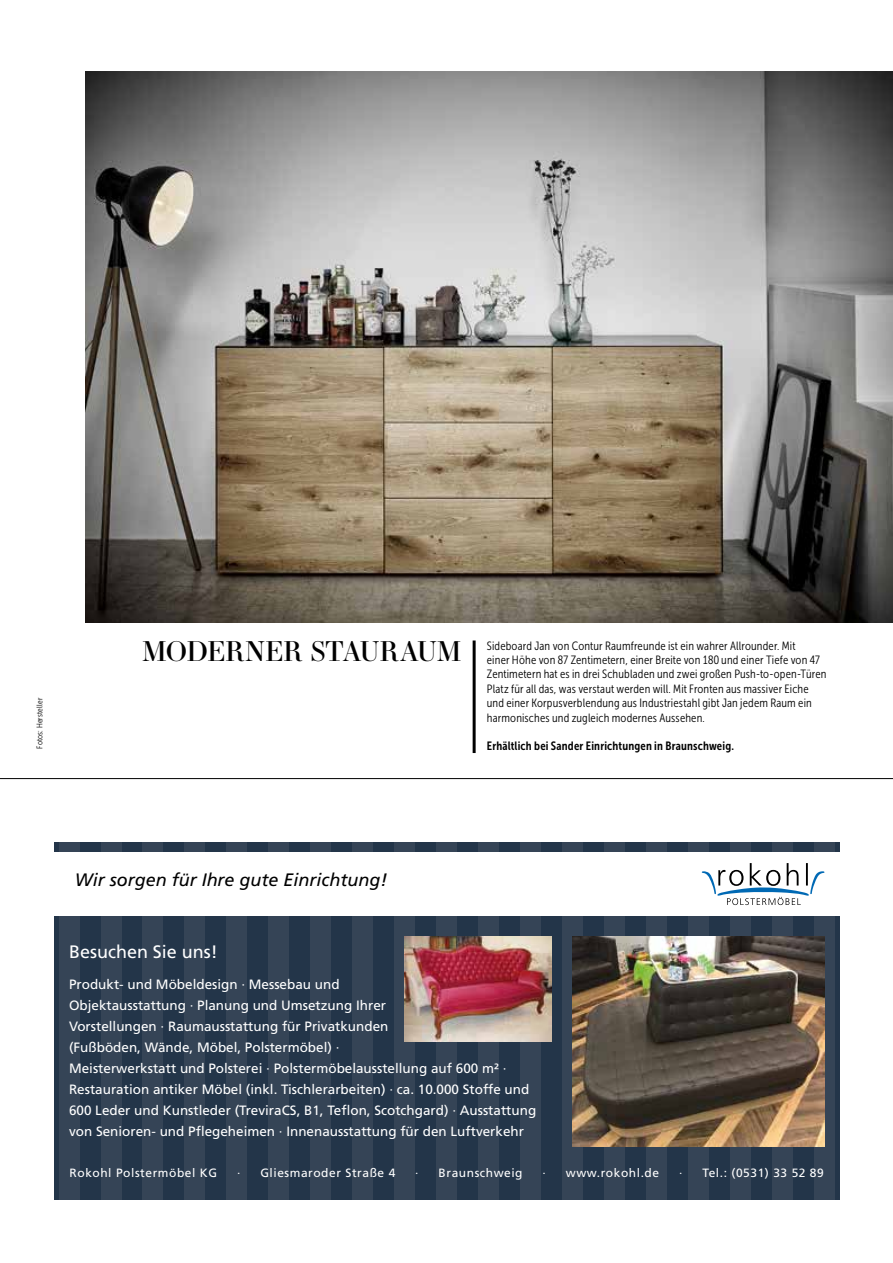
<style>
.page{position:relative;width:893px;height:1263px;background:#fff}
.page>*{position:absolute;margin:0;border:0;box-sizing:border-box;transform-origin:0 0}
.t1{font:27px "Essonnes Display";color:#000}
.t2{font:italic 18px "Frutiger LT Std";color:#000}
.t3{font:18px "Frutiger LT Std";color:#fff}
.t4{font:13.5px/21px "Frutiger LT Std";color:#fff}
.t5{font:12px/14.4px "Museo Sans Cond 300";letter-spacing:.015em;color:#000}
.t6{font:12px "Frutiger LT Std";letter-spacing:.045em;color:#fff}
.t7{font:12px "Museo Sans Cond 700";letter-spacing:.015em;color:#000}
.t8{font:8.25px "Museo Sans Cond 300";letter-spacing:.02em;color:#000}
</style>
<div class="page">
<img style="left:85px;top:72px;width:808px;height:550px">
<hr style="left:473px;top:640px;width:3px;height:113px;background:#000">
<hr style="left:0;top:778px;width:893px;height:1px;background:#000">
<div style="left:54px;top:842px;width:786px;height:357px;background:#233549"></div>
<div style="left:101px;top:842px;width:21px;height:357px;background:#354456"></div>
<div style="left:142px;top:842px;width:21px;height:357px;background:#354456"></div>
<div style="left:184px;top:842px;width:21px;height:357px;background:#354456"></div>
<div style="left:226px;top:842px;width:21px;height:357px;background:#354456"></div>
<div style="left:268px;top:842px;width:21px;height:357px;background:#354456"></div>
<div style="left:310px;top:842px;width:21px;height:357px;background:#354456"></div>
<div style="left:352px;top:842px;width:21px;height:357px;background:#354456"></div>
<div style="left:394px;top:842px;width:21px;height:357px;background:#354456"></div>
<div style="left:436px;top:842px;width:21px;height:357px;background:#354456"></div>
<div style="left:478px;top:842px;width:21px;height:357px;background:#354456"></div>
<div style="left:520px;top:842px;width:21px;height:357px;background:#354456"></div>
<div style="left:562px;top:842px;width:21px;height:357px;background:#354456"></div>
<div style="left:604px;top:842px;width:21px;height:357px;background:#354456"></div>
<div style="left:646px;top:842px;width:21px;height:357px;background:#354456"></div>
<div style="left:688px;top:842px;width:21px;height:357px;background:#354456"></div>
<div style="left:730px;top:842px;width:21px;height:357px;background:#354456"></div>
<div style="left:772px;top:842px;width:21px;height:357px;background:#354456"></div>
<div style="left:814px;top:842px;width:21px;height:357px;background:#354456"></div>
<div style="left:59px;top:842px;width:21px;height:357px;background:#354456"></div>
<img style="left:573px;top:936px;width:251px;height:210px">
<img style="left:405px;top:936px;width:147px;height:105px">
<div style="left:54px;top:852px;width:786px;height:63px;background:#fff"></div>
<svg style="left:702px;top:863px;width:122px;height:42px"></svg>
<p class="t8" style="left:35px;top:749px;width:52px;rotate:-90deg">Fotos: Hersteller</p>
<h1 class="t1" style="left:142px;top:632px;width:320px">MODERNER STAURAUM</h1>
<p class="t5" style="left:487px;top:638px;width:341px">Sideboard Jan von Contur Raumfreunde ist ein wahrer Allrounder. Mit<br>einer Höhe von 87 Zentimetern, einer Breite von 180 und einer Tiefe von 47<br>Zentimetern hat es in drei Schubladen und zwei großen Push-to-open-Türen Platz für all das, was verstaut werden will. Mit Fronten aus massiver Eiche und einer Korpusverblendung aus Industriestahl gibt Jan jedem Raum ein harmonisches und zugleich modernes Aussehen.</p>
<p class="t7" style="left:487px;top:739px;width:249px">Erhältlich bei Sander Einrichtungen in Braunschweig.</p>
<h2 class="t2" style="left:75px;top:869px;width:314px">Wir sorgen für Ihre gute Einrichtung!</h2>
<h2 class="t3" style="left:69px;top:941px;width:150px">Besuchen Sie uns!</h2>
<p class="t4" style="left:69px;top:974px;width:469px">Produkt- und Möbeldesign · Messebau und<br>Objektausstattung · Planung und Umsetzung Ihrer<br>Vorstellungen · Raumausstattung für Privatkunden<br>(Fußböden, Wände, Möbel, Polstermöbel) ·<br>Meisterwerkstatt und Polsterei · Polstermöbelausstellung auf 600 m² · Restauration antiker Möbel (inkl. Tischlerarbeiten) · ca. 10.000 Stoffe und 600 Leder und Kunstleder (TreviraCS, B1, Teflon, Scotchgard) · Ausstattung von Senioren- und Pflegeheimen · Innenausstattung für den Luftverkehr</p>
<p class="t6" style="left:70px;top:1165px;width:149px">Rokohl Polstermöbel KG</p>
<p class="t6" style="left:237px;top:1165px;width:160px">· Gliesmaroder Straße 4</p>
<p class="t6" style="left:415px;top:1165px;width:109px">· Braunschweig</p>
<p class="t6" style="left:543px;top:1165px;width:118px">· www.rokohl.de</p>
<p class="t6" style="left:679px;top:1165px;width:146px">· Tel.: (0531) 33 52 89</p>
</div>
